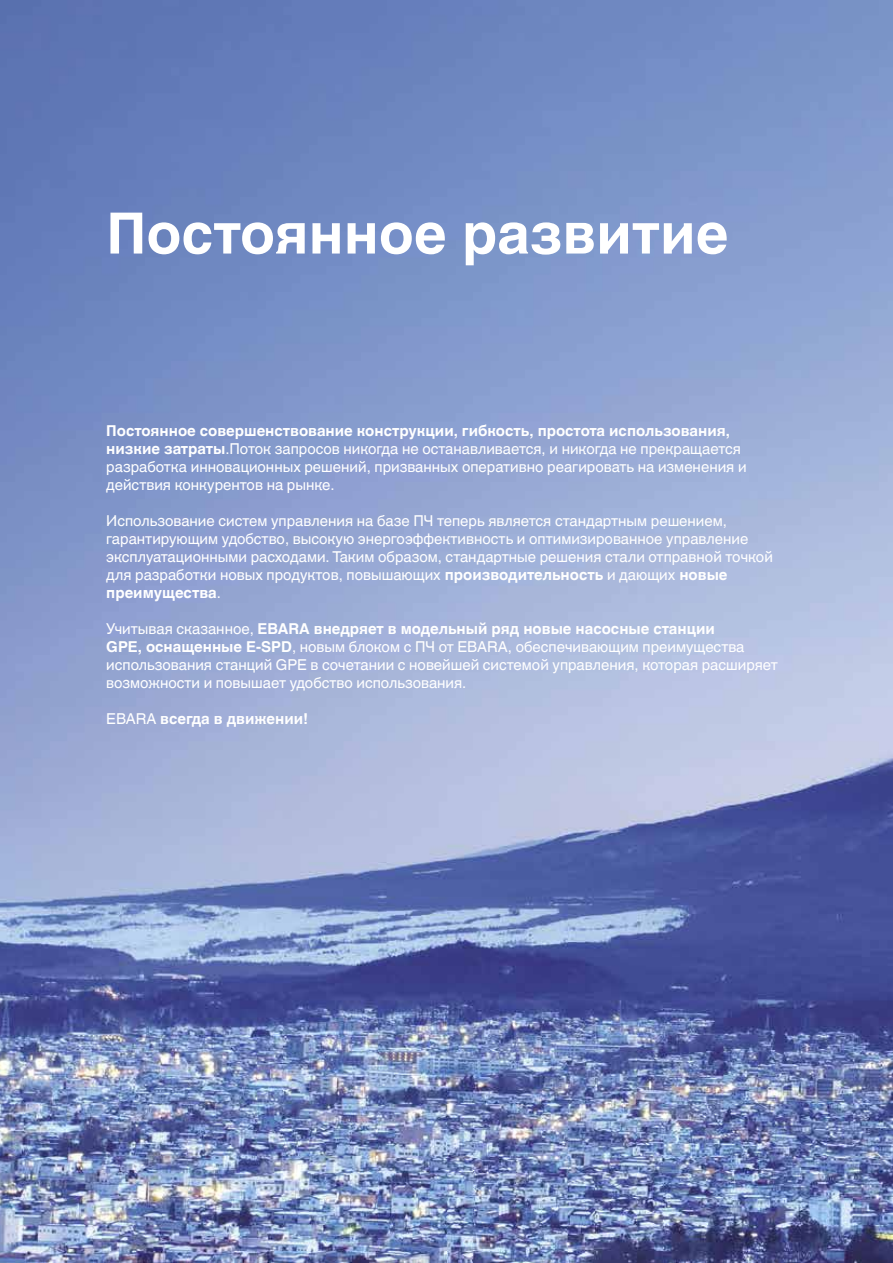
<style>
.page{position:relative;width:893px;height:1263px;background:#fff}
.page>*{position:absolute;margin:0;border:0;box-sizing:border-box;transform-origin:0 0}
.t1{font:700 57px "Helvetica World";color:#fff}
.t2{font:15px/18px "Helvetica World";color:#fff}
.t3{font:700 15px "Helvetica World";color:#fff}
.s1{font-weight:700}
.s2{font-weight:400}
</style>
<div class="page">
<img style="left:0;top:0;width:893px;height:1263px">
<h1 class="t1" style="left:106px;top:201px;width:623px">Постоянное развитие</h1>
<p class="t2" style="left:106px;top:422px;width:642px"><span class="s1">Постоянное совершенствование конструкции, гибкость, простота использования, низкие затраты</span>.Поток запросов никогда не останавливается, и никогда не прекращается разработка инновационных решений, призванных оперативно реагировать на изменения и действия конкурентов на рынке.</p>
<p class="t2" style="left:106px;top:512px;width:668px">Использование систем управления на базе ПЧ теперь является стандартным решением, гарантирующим удобство, высокую энергоэффективность и оптимизированное управление эксплуатационными расходами. Таким образом, стандартные решения стали отправной точкой для разработки новых продуктов, повышающих <span class="s1">производительность</span> и дающих <span class="s1">новые преимущества</span>.</p>
<p class="t2" style="left:106px;top:620px;width:673px">Учитывая сказанное, <span class="s1">EBARA внедряет в модельный ряд новые насосные станции<br>GPE, оснащенные E-SPD</span>, новым блоком с ПЧ от EBARA, обеспечивающим преимущества использования станций GPE в сочетании с новейшей системой управления, которая расширяет возможности и повышает удобство использования.</p>
<p class="t3" style="left:106px;top:710px;width:203px"><span class="s2">EBARA</span> всегда в движении!</p>
</div>
